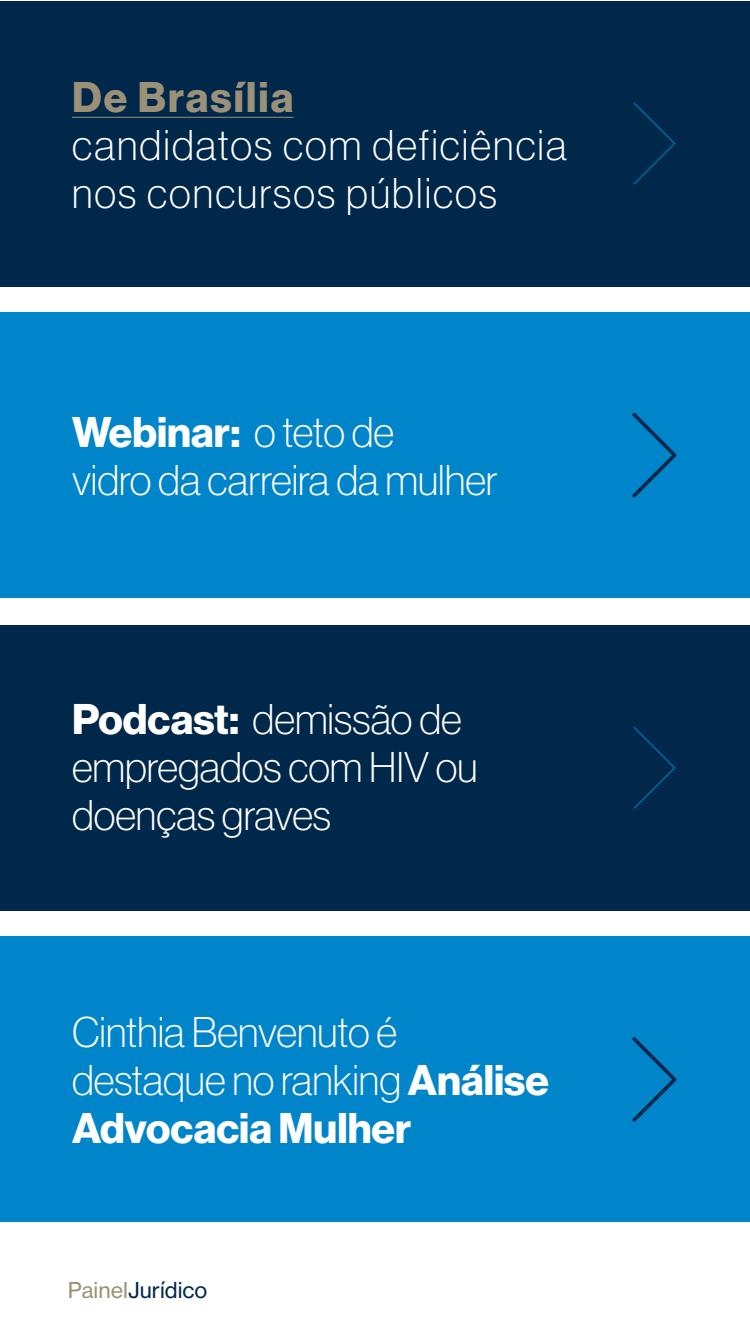
<style>
.page{position:relative;width:750px;height:1334px;background:#fff}
.page>*{position:absolute;margin:0;border:0;box-sizing:border-box;transform-origin:0 0}
.t1{font:42px/48px "N Haas Grotesk DS Pro 35 X Lt";color:#fff}
.t2{font:42px/48px "N Haas Grotesk DS Pro 35 X Lt";letter-spacing:.05em;color:#fff}
.t3{font:42px "N Haas Grotesk DS Pro 75 Bd";color:#fff}
.t4{font:42px "N Haas Grotesk DS Pro 75 Bd";letter-spacing:.05em;color:#9b9178}
.t5{font:21.6px "N Haas Grotesk TX Pro 55 Rg";color:#00284b}
.s1{font-family:"N Haas Grotesk DS Pro 35 X Lt"}
.s2{font-family:"N Haas Grotesk DS Pro 75 Bd"}
.s3{color:#9b9178}
</style>
<div class="page">
<div style="left:0;top:625px;width:750px;height:285px;background:#00284b"></div>
<svg style="left:633px;top:727px;width:42px;height:82px"></svg>
<div style="left:0;top:937px;width:750px;height:285px;background:#0085ca"></div>
<svg style="left:632px;top:1037px;width:45px;height:85px"></svg>
<div style="left:0;top:313px;width:750px;height:285px;background:#0085ca"></div>
<svg style="left:632px;top:413px;width:45px;height:85px"></svg>
<div style="left:0;top:1px;width:750px;height:285px;background:#00284b"></div>
<svg style="left:633px;top:102px;width:42px;height:83px"></svg>
<hr style="left:72px;top:117px;width:221px;height:1px;background:#9b9178">
<p class="t4" style="left:72px;top:72px;width:223px">De Brasília</p>
<p class="t2" style="left:72px;top:121px;width:496px">candidatos com deficiência nos concursos públicos</p>
<p class="t3" style="left:72px;top:408px;width:324px">Webinar: <span class="s1">o teto de</span></p>
<p class="t1" style="left:72px;top:456px;width:427px">vidro da carreira da mulher</p>
<p class="t1" style="left:72px;top:695px;width:407px"><span class="s2">Podcast:</span> demissão de empregados com HIV ou doenças graves</p>
<p class="t1" style="left:72px;top:1008px;width:479px">Cinthia Benvenuto é destaque no ranking <span class="s2">Análise</span></p>
<p class="t3" style="left:72px;top:1103px;width:341px">Advocacia Mulher</p>
<p class="t5" style="left:68px;top:1277px;width:141px"><span class="s3">Painel</span>Jurídico</p>
</div>
